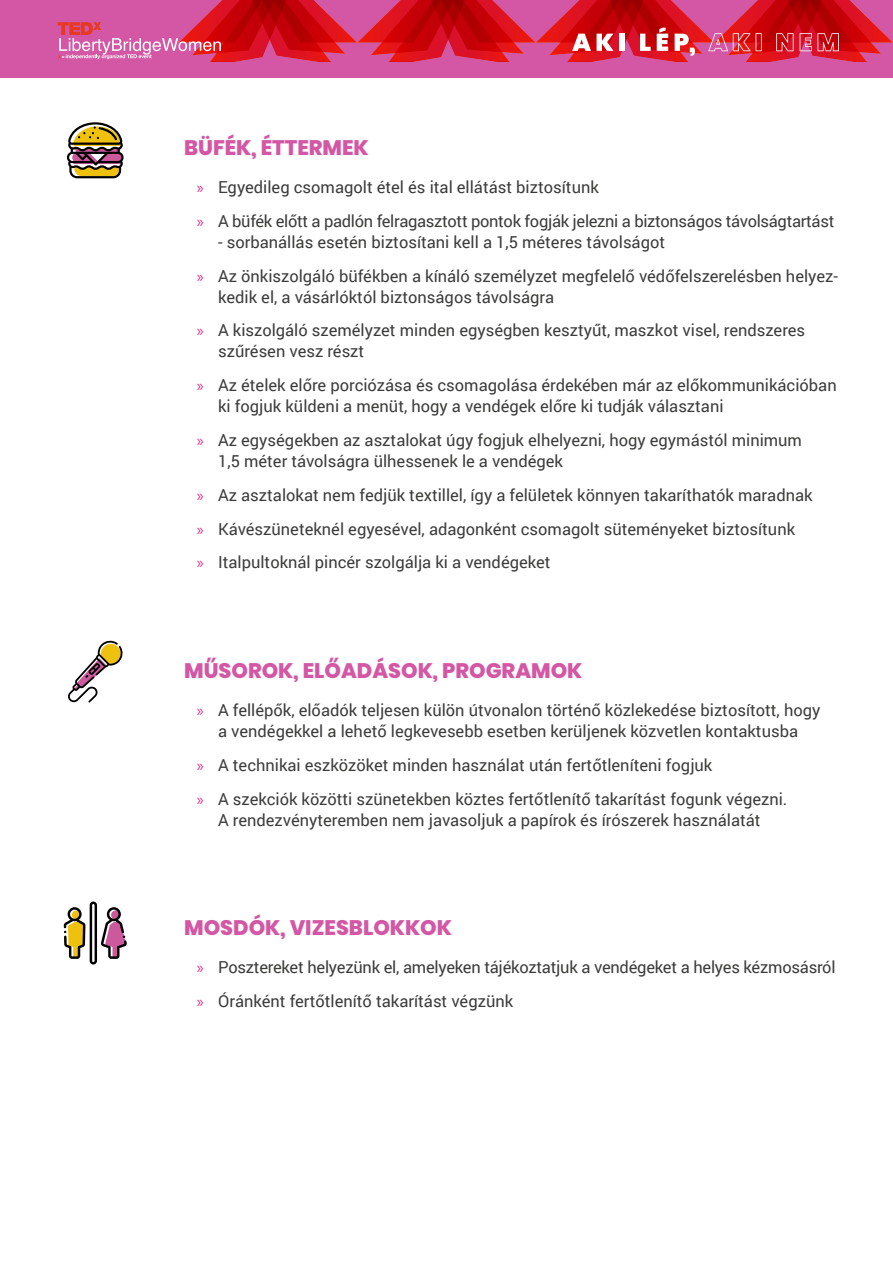
<style>
.page{position:relative;width:893px;height:1263px;background:#fff}
.page>*{position:absolute;margin:0;border:0;box-sizing:border-box;transform-origin:0 0}
.t1{font:800 21px "Poppins";color:#d357a4}
.t2{font:16.5px/33.8px "Roboto";color:#3c3c3b}
.t3{font:16.5px/33.8px "Roboto";letter-spacing:-.02em;color:#3c3c3b}
.s1{font-family:"Myriad Pro";color:#e8308a}
</style>
<div class="page">
<div style="left:0;top:0;width:893px;height:77px;background:#d357a4"></div>
<svg style="left:67px;top:122px;width:57px;height:56px"></svg>
<svg style="left:58px;top:0;width:835px;height:62px"></svg>
<svg style="left:64px;top:901px;width:63px;height:63px"></svg>
<svg style="left:68px;top:640px;width:55px;height:62px"></svg>
<p class="t1" style="left:184px;top:136px;width:186px">BÜFÉK, ÉTTERMEK</p>
<p class="t3" style="left:197px;top:170px;width:639px"><span class="s1">»</span> Egyedileg csomagolt étel és ital ellátást biztosítunk<br><span class="s1">»</span> A büfék előtt a padlón felragasztott pontok fogják jelezni a biztonságos távolságtartást</p>
<p class="t2" style="left:197px;top:225px;width:643px;text-indent:21px">- sorbanállás esetén biztosítani kell a 1,5 méteres távolságot<br><span class="s1">»</span> Az önkiszolgáló büfékben a kínáló személyzet megfelelő védőfelszerelésben helyez-</p>
<p class="t2" style="left:197px;top:279px;width:610px;text-indent:21px">kedik el, a vásárlóktól biztonságos távolságra<br><span class="s1">»</span> A kiszolgáló személyzet minden egységben kesztyűt, maszkot visel, rendszeres</p>
<p class="t2" style="left:197px;top:334px;width:641px;text-indent:21px">szűrésen vesz részt<br><span class="s1">»</span> Az ételek előre porciózása és csomagolása érdekében már az előkommunikációban</p>
<p class="t2" style="left:197px;top:389px;width:607px;text-indent:21px">ki fogjuk küldeni a menüt, hogy a vendégek előre ki tudják választani<br><span class="s1">»</span> Az egységekben az asztalokat úgy fogjuk elhelyezni, hogy egymástól minimum</p>
<p class="t2" style="left:197px;top:444px;width:617px;text-indent:21px">1,5 méter távolságra ülhessenek le a vendégek<br><span class="s1">»</span> Az asztalokat nem fedjük textillel, így a felületek könnyen takaríthatók maradnak <span class="s1">»</span> Kávészüneteknél egyesével, adagonként csomagolt süteményeket biztosítunk<br><span class="s1">»</span> Italpultoknál pincér szolgálja ki a vendégeket</p>
<p class="t1" style="left:184px;top:658px;width:400px">MŰSOROK, ELŐADÁSOK, PROGRAMOK</p>
<p class="t2" style="left:197px;top:699px;width:625px;line-height:21px;text-align:center"><span class="s1">»</span> A fellépők, előadók teljesen külön útvonalon történő közlekedése biztosított, hogy a vendégekkel a lehető legkevesebb esetben kerüljenek közvetlen kontaktusba</p>
<p class="t2" style="left:197px;top:747px;width:592px"><span class="s1">»</span> A technikai eszközöket minden használat után fertőtleníteni fogjuk<br><span class="s1">»</span> A szekciók közötti szünetekben köztes fertőtlenítő takarítást fogunk végezni.</p>
<p class="t2" style="left:218px;top:802px;width:544px">A rendezvényteremben nem javasoljuk a papírok és írószerek használatát</p>
<p class="t1" style="left:184px;top:916px;width:269px">MOSDÓK, VIZESBLOKKOK</p>
<p class="t2" style="left:197px;top:950px;width:640px"><span class="s1">»</span> Posztereket helyezünk el, amelyeken tájékoztatjuk a vendégeket a helyes kézmosásról <span class="s1">»</span> Óránként fertőtlenítő takarítást végzünk</p>
</div>
